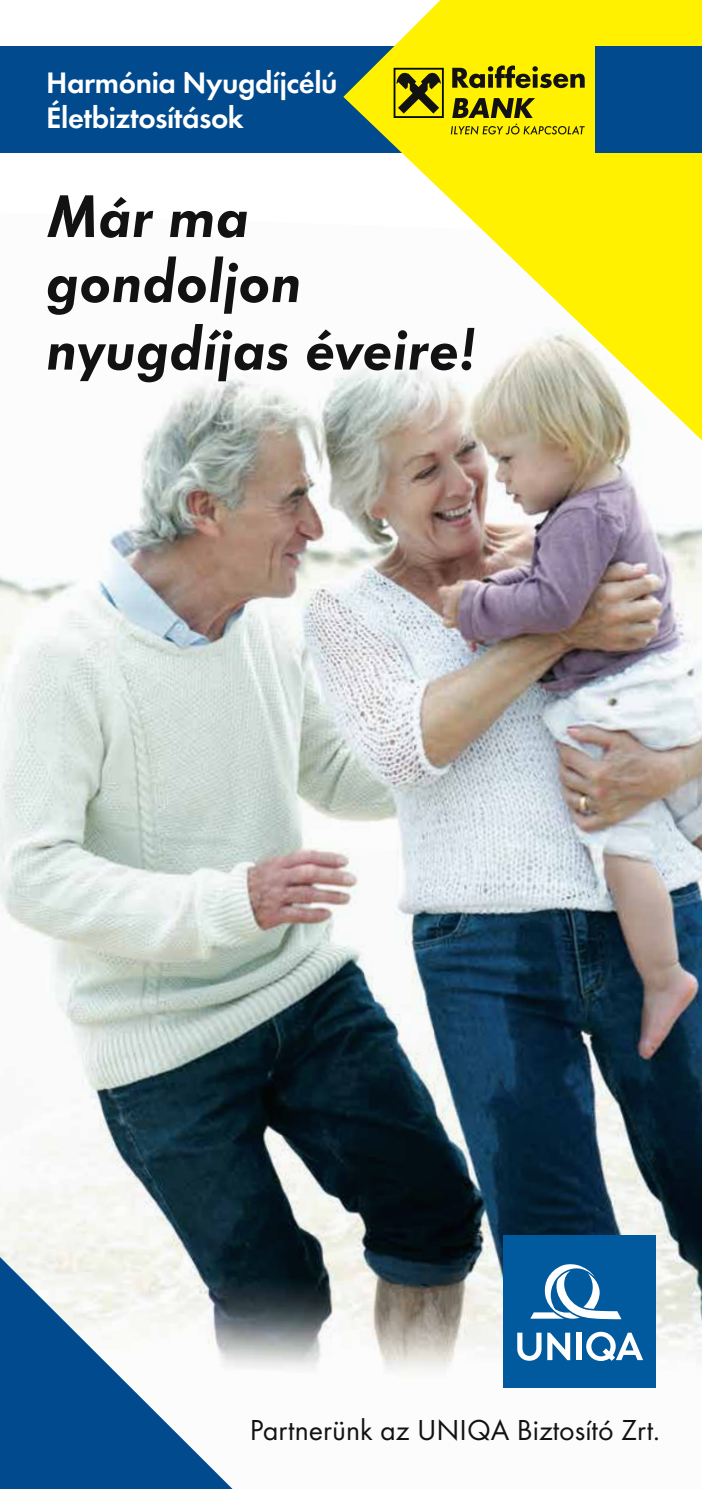
<style>
.page{position:relative;width:702px;height:1489px;background:#fff}
.page>*{position:absolute;margin:0;border:0;box-sizing:border-box;transform-origin:0 0}
.t1{font:italic 62.5px/66.2px "Futura Dem";color:#121212}
.t2{font:30.75px/35px "Futura Dem";letter-spacing:-.015em;color:#fff}
.t3{font:30px "Futura Boo";color:#121212}
</style>
<div class="page">
<img style="left:0;top:394px;width:702px;height:994px">
<div style="left:0;top:46px;width:702px;height:106px;background:#004a8d"></div>
<svg style="left:343px;top:0;width:359px;height:440px;fill:#fff100"></svg>
<div style="left:35px;top:183px;width:452px;height:211px;background:#fff"></div>
<svg style="left:0;top:1256px;width:232px;height:232px"></svg>
<div style="left:595px;top:46px;width:107px;height:106px;background:#004a8d"></div>
<svg style="left:452px;top:65px;width:132px;height:23px;background:#938b08"></svg>
<svg style="left:451px;top:98px;width:133px;height:37px;background:#bfb404"></svg>
<svg style="left:393px;top:68px;width:51px;height:50px;background:#8b8407"></svg>
<div style="left:503px;top:1235px;width:152px;height:152px;background:#005a9d"></div>
<svg style="left:517px;top:1332px;width:24px;height:28px"></svg>
<svg style="left:547px;top:1332px;width:23px;height:27px"></svg>
<div style="left:576px;top:1332px;width:5px;height:27px;background:#fff"></div>
<svg style="left:586px;top:1331px;width:57px;height:29px"></svg>
<svg style="left:530px;top:1264px;width:91px;height:55px"></svg>
<p class="t2" style="left:46px;top:65px;width:293px">Harmónia Nyugdíjcélú<br>Életbiztosítások</p>
<h1 class="t1" style="left:46px;top:183px;width:431px">Már ma gondoljon nyugdíjas éveire!</h1>
<p class="t3" style="left:250px;top:1411px;width:411px">Partnerünk az UNIQA Biztosító Zrt.</p>
</div>
